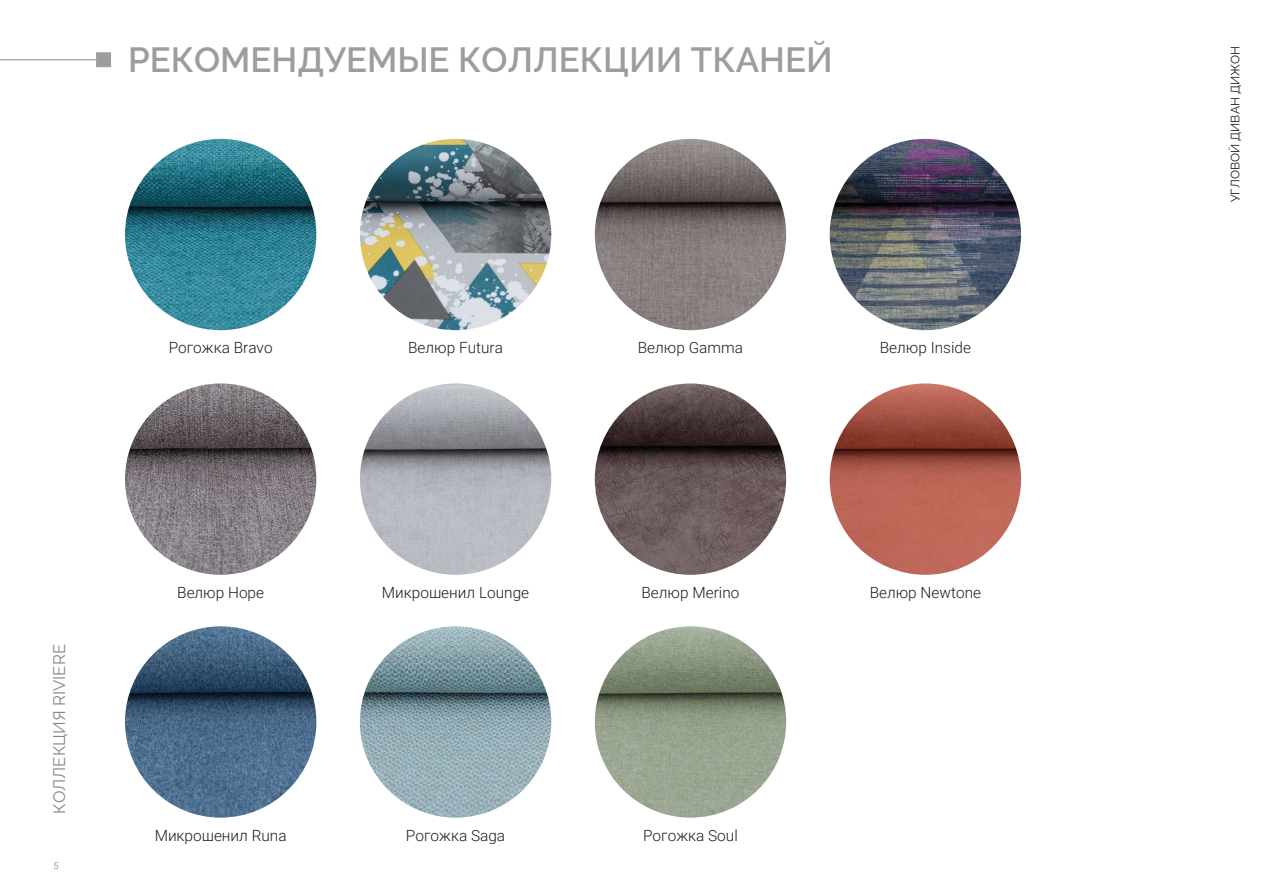
<style>
.page{position:relative;width:1263px;height:893px;background:#fff}
.page>*{position:absolute;margin:0;border:0;box-sizing:border-box;transform-origin:0 0}
.t1{font:700 34.8px "Raleway v 4020 Semi";color:#9d9d9c}
.t2{font:16.65px "Raleway v 4020 Regular";color:#878787}
.t3{font:300 15.45px "Roboto";color:#1d1d1b}
.t4{font:12.15px "Raleway v 4020 Regular";color:#1d1d1b}
.t5{font:300 9.3px "Roboto";color:#706f6f}
</style>
<div class="page">
<div style="left:96px;top:52px;width:15px;height:15px;background:#9d9d9c;border:1px solid #9d9c9c"></div>
<hr style="left:0;top:59px;width:104px;height:1px;background:#9d9c9c">
<img style="left:125px;top:139px;width:191px;height:191px;border-radius:96px">
<img style="left:360px;top:139px;width:191px;height:191px;border-radius:96px">
<img style="left:595px;top:139px;width:191px;height:191px;border-radius:96px">
<img style="left:830px;top:139px;width:191px;height:191px;border-radius:96px">
<img style="left:125px;top:383px;width:191px;height:192px;border-radius:96px">
<img style="left:360px;top:383px;width:191px;height:192px;border-radius:96px">
<img style="left:595px;top:383px;width:191px;height:192px;border-radius:96px">
<img style="left:360px;top:626px;width:191px;height:192px;border-radius:96px">
<img style="left:595px;top:626px;width:191px;height:192px;border-radius:96px">
<img style="left:830px;top:383px;width:191px;height:192px;border-radius:96px">
<img style="left:125px;top:626px;width:191px;height:192px;border-radius:96px">
<h1 class="t1" style="left:128px;top:32px;width:706px">РЕКОМЕНДУЕМЫЕ КОЛЛЕКЦИИ ТКАНЕЙ</h1>
<p class="t3" style="left:169px;top:337px;width:105px">Рогожка Bravo</p>
<p class="t3" style="left:408px;top:337px;width:96px">Велюр Futura</p>
<p class="t3" style="left:638px;top:337px;width:107px">Велюр Gamma</p>
<p class="t3" style="left:880px;top:337px;width:93px">Велюр Inside</p>
<p class="t2" style="left:46px;top:814px;width:171px;rotate:-90deg">КОЛЛЕКЦИЯ RIVIERE</p>
<p class="t5" style="left:53px;top:859px;width:7px">5</p>
<p class="t3" style="left:177px;top:581px;width:88px">Велюр Hope</p>
<p class="t3" style="left:382px;top:581px;width:149px">Микрошенил Lounge</p>
<p class="t3" style="left:641px;top:581px;width:99px">Велюр Merino</p>
<p class="t3" style="left:155px;top:824px;width:133px">Микрошенил Runa</p>
<p class="t3" style="left:406px;top:824px;width:101px">Рогожка Saga</p>
<p class="t3" style="left:643px;top:824px;width:96px">Рогожка Soul</p>
<p class="t3" style="left:870px;top:581px;width:113px">Велюр Newtone</p>
<p class="t4" style="left:1226px;top:202px;width:157px;rotate:-90deg">УГЛОВОЙ ДИВАН ДИЖОН</p>
</div>
